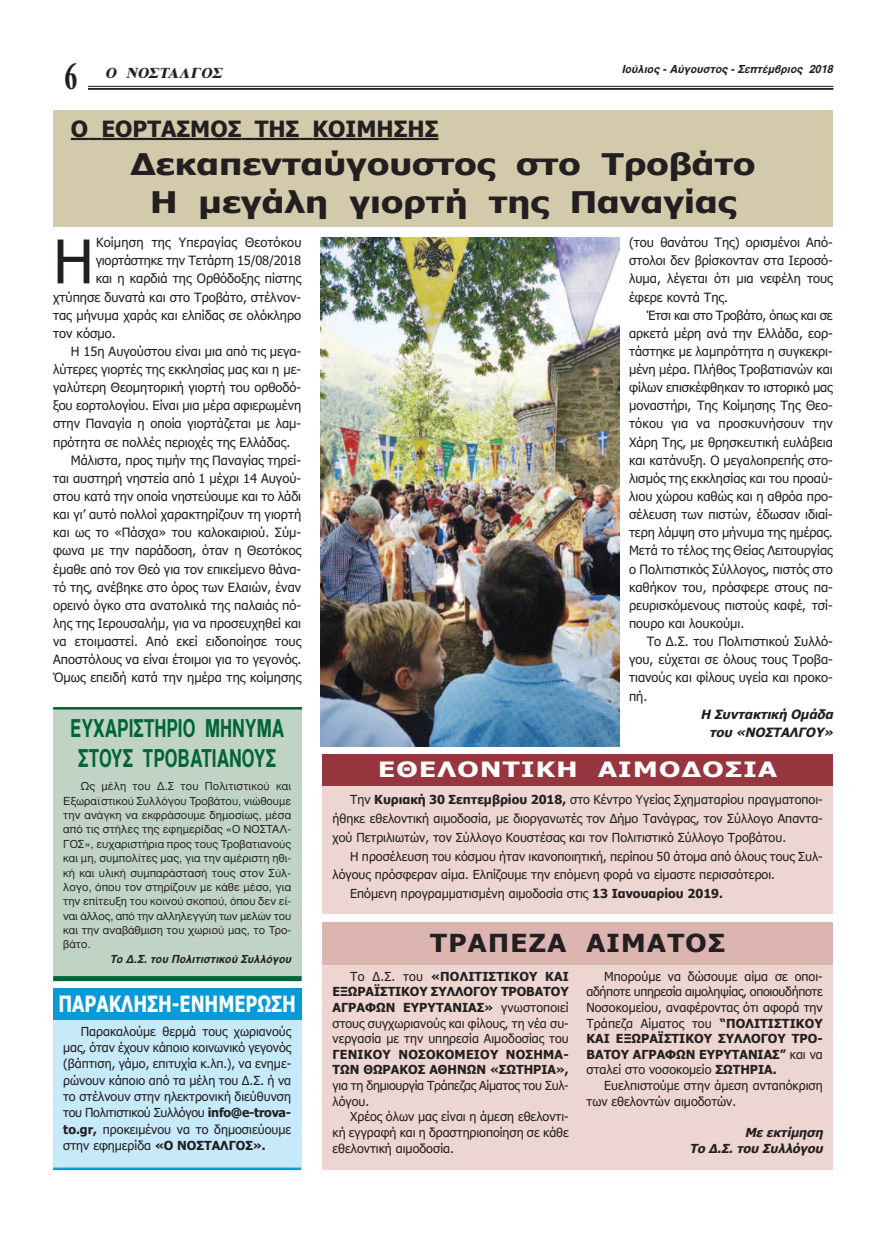
<style>
.page{position:relative;width:886px;height:1241px;background:#fff}
.page>*{position:absolute;margin:0;border:0;box-sizing:border-box;transform-origin:0 0}
.t1{font:60.25px "Tahoma";color:#231f20}
.t2{font:700 37.5px "Gr Times";color:#231f20;scale:.7 1}
.t3{font:700 30px/37.5px "Tahoma";color:#231f20;text-align:center;scale:1.2 1}
.t4{font:700 25px/30px "Gr Helvetica";color:#006535;text-align:center;scale:.7 1}
.t5{font:700 25px "Tahoma";letter-spacing:.05em;color:#231f20;scale:1.1 1}
.t6{font:700 22.5px "Tahoma";color:#231f20}
.t7{font:700 22.5px "Tahoma";color:#fff;scale:.8 1}
.t8{font:700 21.25px "Tahoma";letter-spacing:.05em;color:#fff;scale:1.3 1}
.t9{font:italic 700 15px "Gr Times";color:#231f20}
.t10{font:12.88px/18.1px "Tahoma";color:#231f20;text-align:justify}
.t11{font:12.88px "Tahoma";letter-spacing:-.02em;color:#231f20}
.t12{font:italic 700 12.88px/18.1px "Tahoma";color:#231f20;text-align:right}
.t13{font:12.5px/15.6px "Tahoma";color:#231f20;text-align:justify}
.t14{font:700 12.5px/15.6px "Tahoma";letter-spacing:.015em;color:#231f20}
.t15{font:12.5px/15.6px "Tahoma";letter-spacing:-.025em;color:#231f20}
.t16{font:italic 700 12.5px/15.6px "Tahoma";color:#231f20;text-align:right}
.t17{font:11.25px/14.4px "Gr Helvetica";color:#231f20;text-align:justify}
.t18{font:italic 700 11.25px "Gr Helvetica";color:#231f20}
.s1{font-weight:700}
</style>
<div class="page">
<hr style="left:54px;top:86px;width:779px;height:1px;background:#231f20">
<hr style="left:54px;top:88px;width:779px;height:2px;background:#231f20">
<div style="left:53px;top:53px;width:35px;height:50px;background:#fff"></div>
<div style="left:53px;top:990px;width:248px;height:179px;background:#c6eafa"></div>
<div style="left:53px;top:988px;width:248px;height:31px;background:#069ad9"></div>
<div style="left:322px;top:928px;width:511px;height:241px;background:#edd6d2"></div>
<div style="left:322px;top:922px;width:511px;height:42px;background:#dcb5b0"></div>
<hr style="left:53px;top:1167px;width:248px;height:2px;background:#069ad9">
<div style="left:53px;top:110px;width:780px;height:116px;background:#d2caab"></div>
<svg style="left:71px;top:138px;width:30px;height:2px"></svg>
<hr style="left:101px;top:138px;width:140px;height:2px;background:#231f20">
<svg style="left:241px;top:138px;width:14px;height:2px"></svg>
<hr style="left:255px;top:138px;width:44px;height:2px;background:#231f20">
<svg style="left:299px;top:138px;width:14px;height:2px"></svg>
<hr style="left:313px;top:138px;width:125px;height:2px;background:#231f20">
<div style="left:322px;top:757px;width:511px;height:156px;background:#edd6d2"></div>
<div style="left:322px;top:754px;width:511px;height:32px;background:#983640"></div>
<img style="left:320px;top:237px;width:299px;height:509px">
<div style="left:53px;top:708px;width:248px;height:271px;background:#c0d3c5"></div>
<hr style="left:53px;top:707px;width:249px;height:2px;background:#006535">
<svg style="left:53px;top:975px;width:249px;height:5px"></svg>
<h2 class="t2" style="left:64px;top:56px;width:21px">6</h2>
<p class="t9" style="left:105px;top:64px;width:122px">O NOΣTAΛΓOΣ</p>
<p class="t18" style="left:622px;top:63px;width:215px">Ιούλιος - Αύγουστος - Σεπτέμβριος 2018</p>
<h3 class="t6" style="left:71px;top:116px;width:369px">Ο ΕΟΡΤΑΣΜΟΣ ΤΗΣ ΚΟΙΜΗΣΗΣ</h3>
<h3 class="t3" style="left:131px;top:146px;width:522px">Δεκαπενταύγουστος στο Τροβάτο<br>Η μεγάλη γιορτή της Παναγίας</h3>
<h1 class="t1" style="left:53px;top:227px;width:42px">Η</h1>
<p class="t10" style="left:96px;top:233px;width:207px">Κοίμηση της Υπεραγίας Θεοτόκου</p>
<p class="t11" style="left:96px;top:253px;width:207px">γιορτάστηκε την Τετάρτη 15/08/2018</p>
<p class="t10" style="left:96px;top:270px;width:207px">και η καρδιά της Ορθόδοξης πίστης</p>
<p class="t10" style="left:53px;top:288px;width:250px">χτύπησε δυνατά και στο Τροβάτο, στέλνον-</p>
<p class="t10" style="left:53px;top:306px;width:250px">τας μήνυμα χαράς και ελπίδας σε ολόκληρο</p>
<p class="t10" style="left:53px;top:324px;width:64px">τον κόσμο.</p>
<p class="t10" style="left:71px;top:342px;width:232px">Η 15η Αυγούστου είναι μια από τις μεγα-</p>
<p class="t10" style="left:53px;top:360px;width:250px">λύτερες γιορτές της εκκλησίας μας και η με-</p>
<p class="t10" style="left:53px;top:378px;width:250px">γαλύτερη Θεομητορική γιορτή του ορθοδό-</p>
<p class="t10" style="left:53px;top:397px;width:250px">ξου εορτολογίου. Είναι μια μέρα αφιερωμένη</p>
<p class="t10" style="left:53px;top:415px;width:250px">στην Παναγία η οποία γιορτάζεται με λαμ-</p>
<p class="t10" style="left:53px;top:433px;width:239px">πρότητα σε πολλές περιοχές της Ελλάδας.</p>
<p class="t10" style="left:71px;top:451px;width:232px">Μάλιστα, προς τιμήν της Παναγίας τηρεί-</p>
<p class="t10" style="left:53px;top:469px;width:250px">ται αυστηρή νηστεία από 1 μέχρι 14 Αυγού-</p>
<p class="t10" style="left:53px;top:487px;width:250px">στου κατά την οποία νηστεύουμε και το λάδι</p>
<p class="t10" style="left:53px;top:505px;width:250px">και γι’ αυτό πολλοί χαρακτηρίζουν τη γιορτή</p>
<p class="t10" style="left:53px;top:523px;width:250px">και ως το «Πάσχα» του καλοκαιριού. Σύμ-</p>
<p class="t10" style="left:53px;top:542px;width:250px">φωνα με την παράδοση, όταν η Θεοτόκος</p>
<p class="t10" style="left:53px;top:560px;width:250px">έμαθε από τον Θεό για τον επικείμενο θάνα-</p>
<p class="t10" style="left:53px;top:578px;width:250px">τό της, ανέβηκε στο όρος των Ελαιών, έναν</p>
<p class="t10" style="left:53px;top:596px;width:250px">ορεινό όγκο στα ανατολικά της παλαιάς πό-</p>
<p class="t10" style="left:53px;top:614px;width:250px">λης της Ιερουσαλήμ, για να προσευχηθεί και</p>
<p class="t10" style="left:53px;top:632px;width:250px">να ετοιμαστεί. Από εκεί ειδοποίησε τους</p>
<p class="t10" style="left:53px;top:650px;width:250px">Αποστόλους να είναι έτοιμοι για το γεγονός.</p>
<p class="t10" style="left:53px;top:668px;width:250px">Όμως επειδή κατά την ημέρα της κοίμησης</p>
<h3 class="t4" style="left:70px;top:713px;width:308px">ΕΥΧΑΡΙΣΤΗΡΙΟ ΜΗΝΥΜΑ<br>ΣΤΟΥΣ ΤΡΟΒΑΤΙΑΝΟΥΣ</h3>
<p class="t17" style="left:63px;top:779px;width:230px;text-indent:18px">Ως μέλη του Δ.Σ του Πολιτιστικού και Εξωραϊστικού Συλλόγου Τροβάτου, νιώθουμε την ανάγκη να εκφράσουμε δημοσίως, μέσα από τις στήλες της εφημερίδας «Ο ΝΟΣΤΑΛ-ΓΟΣ», ευχαριστήρια προς τους Τροβατιανούς και μη, συμπολίτες μας, για την αμέριστη ηθι&shy;κή και υλική συμπαράστασή τους στον Σύλ&shy;λογο, όπου τον στηρίζουν με κάθε μέσο, για την επίτευξη του κοινού σκοπού, όπου δεν εί&shy;ναι άλλος, από την αλληλεγγύη των μελών του και την αναβάθμιση του χωριού μας, το Τρο&shy;βάτο.</p>
<p class="t18" style="left:110px;top:952px;width:185px">Το Δ.Σ. του Πολιτιστικού Συλλόγου</p>
<h3 class="t7" style="left:58px;top:990px;width:298px">ΠΑΡΑΚΛΗΣΗ-ΕΝΗΜΕΡΩΣΗ</h3>
<p class="t13" style="left:63px;top:1023px;width:230px;line-height:16.2px;text-indent:18px">Παρακαλούμε θερμά τους χωριανούς μας, όταν έχουν κάποιο κοινωνικό γεγονός (βάπτιση, γάμο, επιτυχία κ.λπ.), να ενημε&shy;ρώνουν κάποιο από τα μέλη του Δ.Σ. ή να το στέλνουν στην ηλεκτρονική διεύθυνση του Πολιτιστικού Συλλόγου <span class="s1">info@e-trova&shy;to.gr,</span> προκειμένου να το δημοσιεύουμε στην εφημερίδα <span class="s1">«Ο ΝΟΣΤΑΛΓΟΣ».</span></p>
<p class="t10" style="left:629px;top:233px;width:205px">(του θανάτου Της) ορισμένοι Από&shy;στολοι δεν βρίσκονταν στα Ιεροσό&shy;λυμα, λέγεται ότι μια νεφέλη τους έφερε κοντά Της.</p>
<p class="t10" style="left:629px;top:306px;width:205px;text-indent:18px">Έτσι και στο Τροβάτο, όπως και σε αρκετά μέρη ανά την Ελλάδα, εορ&shy;τάστηκε με λαμπρότητα η συγκεκρι&shy;μένη μέρα. Πλήθος Τροβατιανών και φίλων επισκέφθηκαν το ιστορικό μας μοναστήρι, Της Κοίμησης Της Θεο&shy;τόκου για να προσκυνήσουν την Χάρη Της, με θρησκευτική ευλάβεια και κατάνυξη. Ο μεγαλοπρεπής στο&shy;λισμός της εκκλησίας και του προαύ&shy;λιου χώρου καθώς και η αθρόα προ&shy;σέλευση των πιστών, έδωσαν ιδιαί&shy;τερη λάμψη στο μήνυμα της ημέρας.<br>Μετά το τέλος της Θείας Λειτουργίας ο Πολιτιστικός Σύλλογος, πιστός στο καθήκον του, πρόσφερε στους πα&shy;ρευρισκόμενους πιστούς καφέ, τσί&shy;πουρο και λουκούμι.</p>
<p class="t10" style="left:629px;top:632px;width:205px;text-indent:18px">Το Δ.Σ. του Πολιτιστικού Συλλό&shy;γου, εύχεται σε όλους τους Τροβα&shy;τιανούς και φίλους υγεία και προκο&shy;πή.</p>
<p class="t12" style="left:700px;top:705px;width:137px">Η Συντακτική Ομάδα του «ΝΟΣΤΑΛΓΟΥ»</p>
<h3 class="t8" style="left:378px;top:757px;width:308px">ΕΘΕΛΟΝΤΙΚΗ ΑΙΜΟΔΟΣΙΑ</h3>
<p class="t13" style="left:332px;top:790px;width:492px;line-height:18.8px;text-indent:18px">Την <span class="s1">Κυριακή 30 Σεπτεμβρίου 2018,</span> στο Κέντρο Υγείας Σχηματαρίου πραγματοποι&shy;ήθηκε εθελοντική αιμοδοσία, με διοργανωτές τον Δήμο Τανάγρας, τον Σύλλογο Απαντα&shy;χού Πετριλιωτών, τον Σύλλογο Κουστέσας και τον Πολιτιστικό Σύλλογο Τροβάτου.</p>
<p class="t13" style="left:350px;top:848px;width:474px">Η προσέλευση του κόσμου ήταν ικανοποιητική, περίπου 50 άτομα από όλους τους Συλ-</p>
<p class="t13" style="left:332px;top:867px;width:444px">λόγους πρόσφεραν αίμα. Ελπίζουμε την επόμενη φορά να είμαστε περισσότεροι.</p>
<p class="t13" style="left:350px;top:886px;width:374px">Επόμενη προγραμματισμένη αιμοδοσία στις <span class="s1">13 Ιανουαρίου 2019.</span></p>
<h3 class="t5" style="left:430px;top:928px;width:269px">ΤΡΑΠΕΖΑ ΑΙΜΑΤΟΣ</h3>
<p class="t13" style="left:332px;top:968px;width:238px;text-indent:18px">Το Δ.Σ. του <span class="s1">«ΠΟΛΙΤΙΣΤΙΚΟΥ ΚΑΙ ΕΞΩΡΑΪΣΤΙΚΟΥ ΣΥΛΛΟΓΟΥ ΤΡΟΒΑΤΟΥ ΑΓΡΑΦΩΝ ΕΥΡΥΤΑΝΙΑΣ»</span> γνωστοποιεί στους συγχωριανούς και φίλους, τη νέα συ&shy;νεργασία με την υπηρεσία Αιμοδοσίας του</p>
<p class="t14" style="left:332px;top:1046px;width:238px">ΓΕΝΙΚΟΥ ΝΟΣΟΚΟΜΕΙΟΥ ΝΟΣΗΜΑ-<br>ΤΩΝ ΘΩΡΑΚΟΣ ΑΘΗΝΩΝ «ΣΩΤΗΡΙΑ»,</p>
<p class="t15" style="left:332px;top:1077px;width:238px">για τη δημιουργία Τράπεζας Αίματος του Συλ&shy;λόγου.</p>
<p class="t13" style="left:332px;top:1108px;width:238px;text-indent:18px">Χρέος όλων μας είναι η άμεση εθελοντι&shy;κή εγγραφή και η δραστηριοποίηση σε κάθε εθελοντική αιμοδοσία.</p>
<p class="t13" style="left:586px;top:968px;width:238px;text-indent:18px">Μπορούμε να δώσουμε αίμα σε οποι&shy;αδήποτε υπηρεσία αιμοληψίας, οποιουδήποτε Νοσοκομείου, αναφέροντας ότι αφορά την Τράπεζα Αίματος του <span class="s1">“ΠΟΛΙΤΙΣΤΙΚΟΥ ΚΑΙ ΕΞΩΡΑΪΣΤΙΚΟΥ ΣΥΛΛΟΓΟΥ ΤΡΟ-ΒΑΤΟΥ ΑΓΡΑΦΩΝ ΕΥΡΥΤΑΝΙΑΣ”</span> και να σταλεί στο νοσοκομείο <span class="s1">ΣΩΤΗΡΙΑ.</span></p>
<p class="t13" style="left:586px;top:1077px;width:238px;text-indent:18px">Ευελπιστούμε στην άμεση ανταπόκριση των εθελοντών αιμοδοτών.</p>
<p class="t16" style="left:689px;top:1124px;width:138px">Με εκτίμηση<br>Το Δ.Σ. του Συλλόγου</p>
</div>
